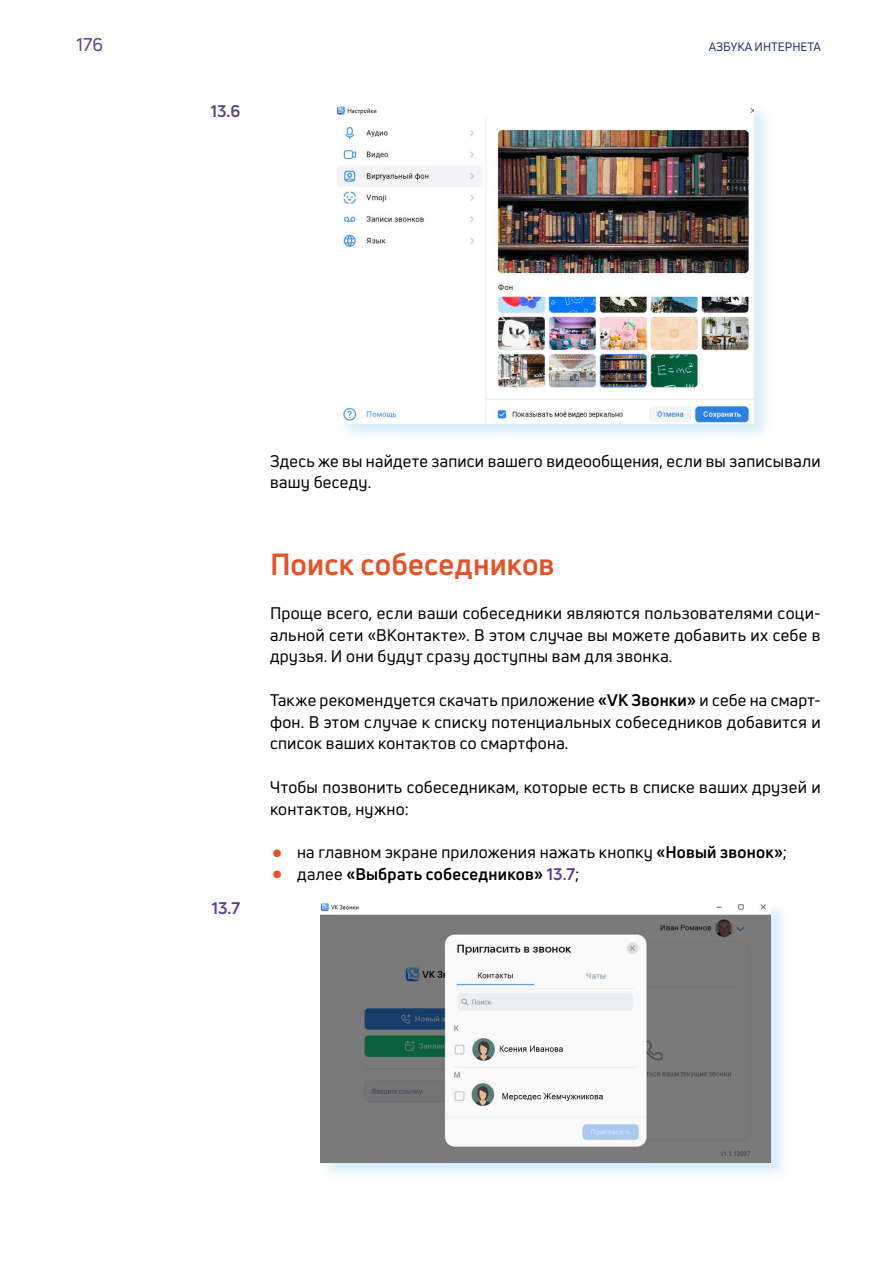
<style>
.page{position:relative;width:893px;height:1263px;background:#fff}
.page>*{position:absolute;margin:0;border:0;box-sizing:border-box;transform-origin:0 0}
.t1{font:700 30px "Uni Neue";letter-spacing:.005em;color:#e95124}
.t2{font:18px "Uni Neue";color:#573e91}
.t3{font:16.5px/21.8px "Uni Neue";letter-spacing:.015em;color:#000}
.t4{font:700 16.5px "Uni Neue";letter-spacing:.015em;color:#000}
.t5{font:700 16.5px "Uni Neue";color:#573e91}
.t6{font:12px "Uni Neue";color:#243072}
.s1{font-weight:700}
.s2{font-size:39px;color:#e95124}
.s3{font-weight:400;font-size:39px;color:#e95124}
.s4{font-weight:400}
.s5{color:#573e91}
</style>
<div class="page">
<div style="left:337px;top:103px;width:435px;height:338px;background:#91cff3;opacity:.35"></div>
<img style="left:337px;top:104px;width:416px;height:319px">
<div style="left:321px;top:901px;width:468px;height:280px;background:#91cff3;opacity:.35"></div>
<img style="left:320px;top:902px;width:450px;height:261px">
<p class="t2" style="left:77px;top:33px;width:28px">176</p>
<p class="t6" style="left:709px;top:39px;width:114px">АЗБУКА ИНТЕРНЕТА</p>
<p class="t5" style="left:211px;top:100px;width:31px">13.6</p>
<p class="t5" style="left:212px;top:898px;width:30px">13.7</p>
<p class="t3" style="left:270px;top:450px;width:552px">Здесь же вы найдете записи вашего видеообщения, если вы записывали вашу беседу.</p>
<h1 class="t1" style="left:270px;top:546px;width:286px">Поиск собеседников</h1>
<p class="t3" style="left:270px;top:602px;width:552px;text-align:justify">Проще всего, если ваши собеседники являются пользователями соци&shy;альной сети «ВКонтакте». В этом случае вы можете добавить их себе в друзья. И они будут сразу доступны вам для звонка.</p>
<p class="t3" style="left:270px;top:689px;width:552px;text-align:justify">Также рекомендуется скачать приложение <span class="s1">«VK Звонки»</span> и себе на смарт&shy;фон. В этом случае к списку потенциальных собеседников добавится и список ваших контактов со смартфона.</p>
<p class="t3" style="left:270px;top:776px;width:552px">Чтобы позвонить собеседникам, которые есть в списке ваших друзей и контактов, нужно:</p>
<p class="t3" style="left:270px;top:841px;width:518px"><span class="s2">•</span> на главном экране приложения нажать кнопку <span class="s1">«Новый звонок»</span>;</p>
<p class="t4" style="left:270px;top:864px;width:311px"><span class="s3">•</span> <span class="s4">далее</span> «Выбрать собеседников» <span class="s5">13.7</span><span class="s4">;</span></p>
</div>
